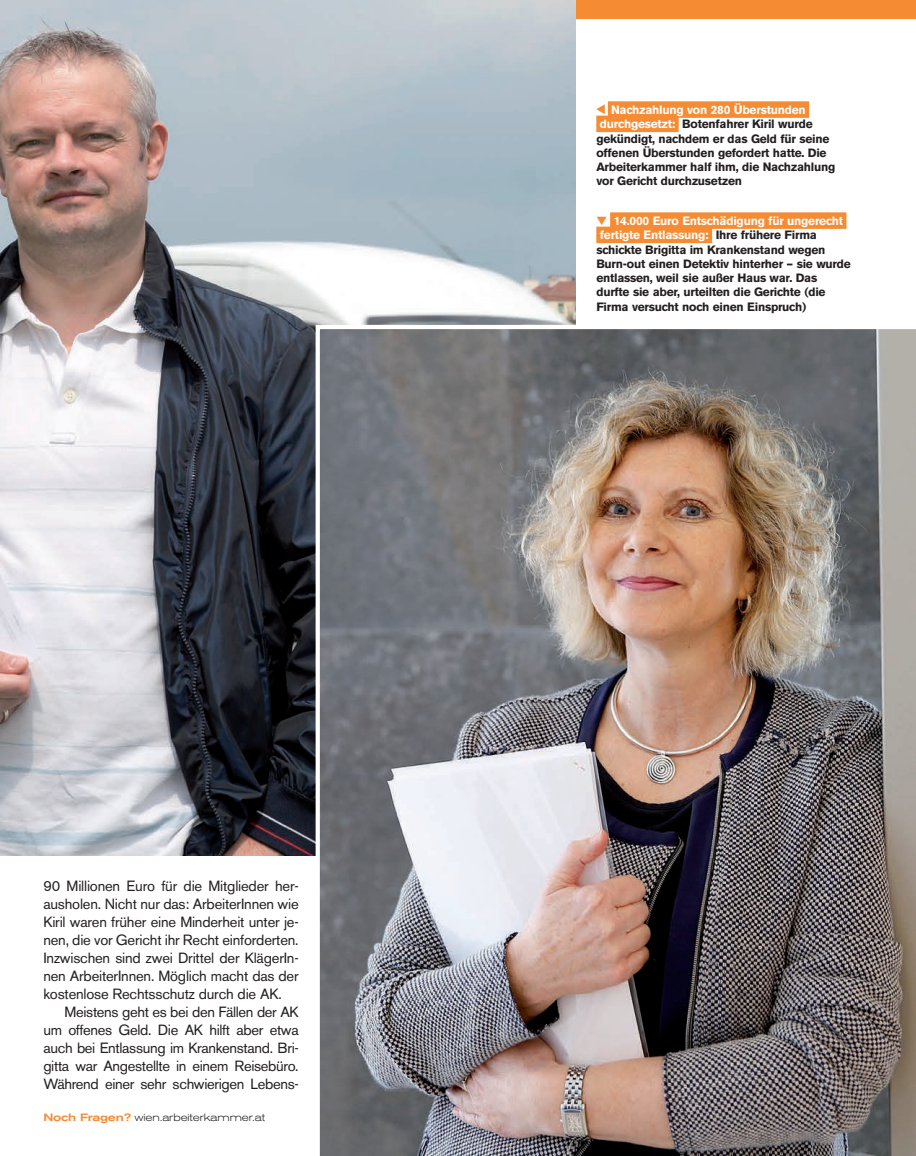
<style>
.page{position:relative;width:916px;height:1156px;background:#fff}
.page>*{position:absolute;margin:0;border:0;box-sizing:border-box;transform-origin:0 0}
.t1{font:14.7px/18px "AK11";letter-spacing:-.005em;color:#231f20;text-align:justify}
.t2{font:700 12px "AK11";letter-spacing:-.01em;color:#231f20}
.t3{font:700 12px "AK11";letter-spacing:-.01em;color:#fff}
.t4{font:300 expanded 10.5px "AK11";color:#231f20}
.s1{font-weight:500;color:#f58b32}
.s2{color:#fff}
.s3{color:#f58b32}
.s4{color:#231f20}
</style>
<div class="page">
<div style="left:1px;top:0;width:915px;height:19px;background:#f58b32"></div>
<img style="left:0;top:0;width:575px;height:855px">
<img style="left:313px;top:323px;width:603px;height:832px">
<div style="left:610px;top:212px;width:236px;height:17px;background:#f58b32"></div>
<div style="left:596px;top:227px;width:116px;height:16px;background:#f58b32"></div>
<div style="left:608px;top:101px;width:201px;height:17px;background:#f58b32"></div>
<div style="left:596px;top:116px;width:82px;height:16px;background:#f58b32"></div>
<svg style="left:596px;top:104px;width:9px;height:10px"></svg>
<svg style="left:0;top:0;width:2px;height:19px"></svg>
<svg style="left:910px;top:1154px;width:6px;height:2px"></svg>
<p class="t1" style="left:43px;top:877px;width:257px">90 Millionen Euro für die Mitglieder her&shy;ausholen. Nicht nur das: ArbeiterInnen wie Kiril waren früher eine Minderheit unter je&shy;nen, die vor Gericht ihr Recht einforderten.<br>Inzwischen sind zwei Drittel der KlägerIn&shy;nen ArbeiterInnen. Möglich macht das der kostenlose Rechtsschutz durch die AK.</p>
<p class="t1" style="left:43px;top:1003px;width:257px;text-indent:21px">Meistens geht es bei den Fällen der AK um offenes Geld. Die AK hilft aber etwa auch bei Entlassung im Krankenstand. Bri&shy;gitta war Angestellte in einem Reisebüro.<br>Während einer sehr schwierigen Lebens-</p>
<p class="t4" style="left:43px;top:1111px;width:223px"><span class="s1">Noch Fragen?</span> wien.arbeiterkammer.at</p>
<p class="t3" style="left:611px;top:103px;width:196px">Nachzahlung von 280 Überstunden</p>
<p class="t2" style="left:600px;top:117px;width:214px"><span class="s2">durchgesetzt:</span> Botenfahrer Kiril wurde</p>
<p class="t2" style="left:596px;top:131px;width:234px">gekündigt, nachdem er das Geld für seine</p>
<p class="t2" style="left:596px;top:146px;width:232px">offenen Überstunden gefordert hatte. Die</p>
<p class="t2" style="left:596px;top:160px;width:240px">Arbeiterkammer half ihm, die Nachzahlung</p>
<p class="t2" style="left:596px;top:174px;width:147px">vor Gericht durchzusetzen</p>
<p class="t3" style="left:596px;top:214px;width:248px"><span class="s3">▼</span> 14.000 Euro Entschädigung für ungerecht</p>
<p class="t3" style="left:600px;top:228px;width:218px">fertigte Entlassung: <span class="s4">Ihre frühere Firma</span></p>
<p class="t2" style="left:596px;top:242px;width:230px">schickte Brigitta im Krankenstand wegen</p>
<p class="t2" style="left:596px;top:257px;width:256px">Burn-out einen Detektiv hinterher – sie wurde</p>
<p class="t2" style="left:596px;top:271px;width:222px">entlassen, weil sie außer Haus war. Das</p>
<p class="t2" style="left:596px;top:285px;width:231px">durfte sie aber, urteilten die Gerichte (die</p>
<p class="t2" style="left:596px;top:299px;width:211px">Firma versucht noch einen Einspruch)</p>
</div>
